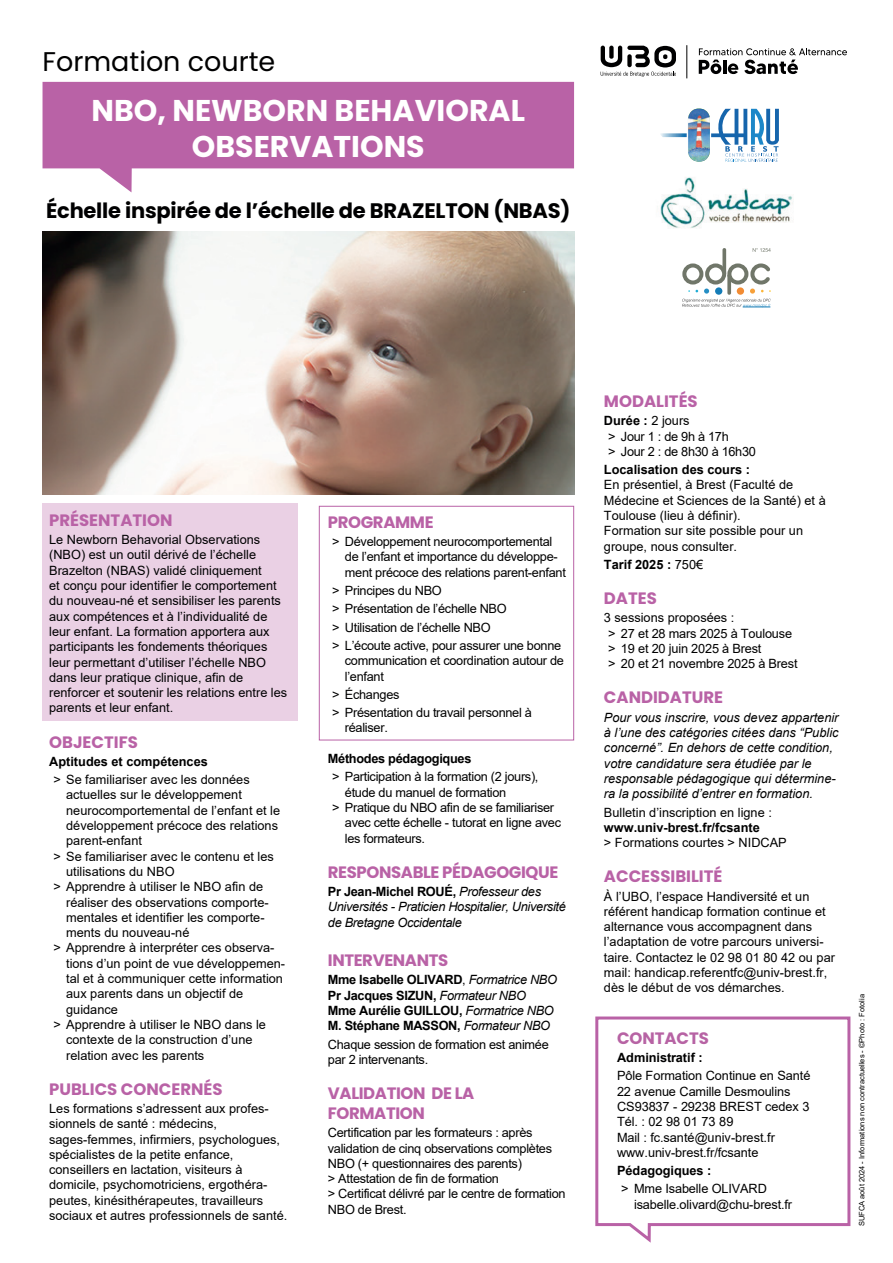
<style>
.page{position:relative;width:893px;height:1263px;background:#fff}
.page>*{position:absolute;margin:0;border:0;box-sizing:border-box;transform-origin:0 0}
.t1{font:700 30px/36px "Poppins";color:#fff;text-align:center}
.t2{font:27px "Poppins";color:#000001}
.t3{font:700 21px "Poppins";letter-spacing:-.01em;color:#000001}
.t4{font:700 16.5px "Poppins";color:#b962a6}
.t5{font:700 16.5px/19.8px "Poppins";letter-spacing:-.025em;color:#b962a6}
.t6{font:700 16.5px "Poppins";color:#b763a4}
.t7{font:12.75px/15.3px "Arial";color:#000001}
.t8{font:12.75px/15.3px "Arial";letter-spacing:-.025em;color:#000001}
.t9{font:700 12.75px/15.3px "Arial";letter-spacing:-.01em;color:#000001}
.t10{font:italic 12.75px/15.3px "Arial";color:#000001}
.t11{font:italic 12.75px/15.3px "Arial";letter-spacing:-.025em;color:#000001}
.t12{font:7.5px "Arial";color:#000001}
.s1{font-weight:700;font-style:normal}
.s2{font-weight:400}
.s3{font-weight:400;font-style:italic}
.s4{font-weight:700}
</style>
<div class="page">
<svg style="left:682px;top:248px;width:89px;height:60px"></svg>
<svg style="left:660px;top:108px;width:119px;height:54px"></svg>
<img style="left:688px;top:109px;width:22px;height:53px">
<img style="left:660px;top:177px;width:134px;height:51px">
<hr style="left:686px;top:45px;width:1px;height:33px;background:#000001">
<svg style="left:601px;top:46px;width:75px;height:31px"></svg>
<svg style="left:699px;top:48px;width:148px;height:26px"></svg>
<div style="left:43px;top:503px;width:255px;height:217px;background:#ead0e4"></div>
<div style="left:319px;top:506px;width:255px;height:234px;border:1px solid #b962a6"></div>
<svg style="left:595px;top:1016px;width:256px;height:227px"></svg>
<svg style="left:43px;top:82px;width:531px;height:110px;fill:#b962a6"></svg>
<img style="left:43px;top:231px;width:531px;height:264px">
<h2 class="t2" style="left:43px;top:46px;width:234px">Formation courte</h2>
<h1 class="t1" style="left:92px;top:93px;width:435px">NBO, NEWBORN BEHAVIORAL<br>OBSERVATIONS</h1>
<h3 class="t3" style="left:46px;top:198px;width:526px">Échelle inspirée de l’échelle de BRAZELTON (NBAS)</h3>
<p class="t4" style="left:49px;top:510px;width:125px">PRÉSENTATION</p>
<p class="t7" style="left:49px;top:532px;width:240px">Le Newborn Behavorial Observations (NBO) est un outil dérivé de l’échelle Brazelton (NBAS) validé cliniquement<br>et conçu pour identifier le comportement du nouveau-né et sensibiliser les parents aux compétences et à l’individualité de leur enfant. La formation apportera aux participants les fondements théoriques leur permettant d’utiliser l’échelle NBO dans leur pratique clinique, afin de renforcer et soutenir les relations entre les parents et leur enfant.</p>
<p class="t4" style="left:49px;top:732px;width:90px">OBJECTIFS</p>
<p class="t9" style="left:49px;top:754px;width:160px">Aptitudes et compétences</p>
<p class="t7" style="left:53px;top:772px;width:198px">&gt; Se familiariser avec les données</p>
<p class="t7" style="left:66px;top:787px;width:177px">actuelles sur le développement</p>
<p class="t7" style="left:66px;top:802px;width:216px">neurocomportemental de l’enfant et le</p>
<p class="t7" style="left:66px;top:818px;width:213px">développement précoce des relations</p>
<p class="t7" style="left:66px;top:833px;width:77px">parent-enfant</p>
<p class="t7" style="left:53px;top:848px;width:222px">&gt; Se familiariser avec le contenu et les</p>
<p class="t7" style="left:66px;top:864px;width:110px">utilisations du NBO</p>
<p class="t7" style="left:53px;top:879px;width:211px">&gt; Apprendre à utiliser le NBO afin de</p>
<p class="t7" style="left:66px;top:894px;width:204px">réaliser des observations comporte-</p>
<p class="t7" style="left:66px;top:910px;width:200px">mentales et identifier les comporte-</p>
<p class="t7" style="left:66px;top:925px;width:125px">ments du nouveau-né</p>
<p class="t7" style="left:53px;top:940px;width:223px">&gt; Apprendre à interpréter ces observa-</p>
<p class="t7" style="left:66px;top:955px;width:220px">tions d’un point de vue développemen-</p>
<p class="t7" style="left:66px;top:971px;width:218px">tal et à communiquer cette information</p>
<p class="t7" style="left:66px;top:986px;width:179px">aux parents dans un objectif de</p>
<p class="t7" style="left:66px;top:1001px;width:53px">guidance</p>
<p class="t7" style="left:53px;top:1017px;width:214px">&gt; Apprendre à utiliser le NBO dans le</p>
<p class="t7" style="left:66px;top:1032px;width:188px">contexte de la construction d’une</p>
<p class="t7" style="left:66px;top:1047px;width:140px">relation avec les parents</p>
<p class="t4" style="left:49px;top:1079px;width:175px">PUBLICS CONCERNÉS</p>
<p class="t7" style="left:49px;top:1101px;width:240px">Les formations s’adressent aux profes&shy;sionnels de santé : médecins, sages-femmes, infirmiers, psychologues, spécialistes de la petite enfance, conseillers en lactation, visiteurs à domicile, psychomotriciens, ergothéra&shy;peutes, kinésithérapeutes, travailleurs sociaux et autres professionnels de santé.</p>
<p class="t5" style="left:328px;top:512px;width:107px">PROGRAMME</p>
<p class="t8" style="left:345px;top:534px;width:223px;text-indent:-13px">&gt; Développement neurocomportemental de l’enfant et importance du développe&shy;ment précoce des relations parent-enfant</p>
<p class="t8" style="left:332px;top:581px;width:231px;line-height:18.3px">&gt; Principes du NBO<br>&gt; Présentation de l’échelle NBO<br>&gt; Utilisation de l’échelle NBO<br>&gt; L’écoute active, pour assurer une bonne</p>
<p class="t8" style="left:345px;top:653px;width:221px">communication et coordination autour de l’enfant</p>
<p class="t8" style="left:332px;top:685px;width:201px;line-height:18.3px">&gt; Échanges<br>&gt; Présentation du travail personnel à</p>
<p class="t8" style="left:345px;top:720px;width:44px">réaliser.</p>
<p class="t9" style="left:328px;top:751px;width:145px">Méthodes pédagogiques</p>
<p class="t8" style="left:332px;top:769px;width:208px">&gt; Participation à la formation (2 jours),</p>
<p class="t8" style="left:345px;top:784px;width:163px">étude du manuel de formation</p>
<p class="t8" style="left:332px;top:800px;width:223px">&gt; Pratique du NBO afin de se familiariser</p>
<p class="t8" style="left:345px;top:815px;width:218px">avec cette échelle - tutorat en ligne avec</p>
<p class="t8" style="left:345px;top:830px;width:82px">les formateurs.</p>
<p class="t5" style="left:328px;top:862px;width:232px">RESPONSABLE PÉDAGOGIQUE</p>
<p class="t11" style="left:328px;top:884px;width:240px"><span class="s1">Pr Jean-Michel ROUÉ,</span> Professeur des<br>Universités - Praticien Hospitalier, Université de Bretagne Occidentale</p>
<p class="t5" style="left:328px;top:950px;width:122px">INTERVENANTS</p>
<p class="t9" style="left:328px;top:972px;width:231px">Mme Isabelle OLIVARD<span class="s2">,</span> <span class="s3">Formatrice NBO </span>Pr Jacques SIZUN, <span class="s3">Formateur NBO </span>Mme Aurélie GUILLOU, <span class="s3">Formatrice NBO </span>M. Stéphane MASSON, <span class="s3">Formateur NBO</span></p>
<p class="t8" style="left:328px;top:1036px;width:222px">Chaque session de formation est animée par 2 intervenants.</p>
<p class="t5" style="left:328px;top:1083px;width:148px">VALIDATION DE LA<br>FORMATION</p>
<p class="t8" style="left:328px;top:1125px;width:239px">Certification par les formateurs : après validation de cinq observations complètes NBO (+ questionnaires des parents)<br>&gt; Attestation de fin de formation<br>&gt; Certificat délivré par le centre de formation NBO de Brest.</p>
<p class="t4" style="left:604px;top:392px;width:95px">MODALITÉS</p>
<p class="t8" style="left:608px;top:413px;width:149px;text-indent:-4px"><span class="s4">Durée :</span> 2 jours<br>&gt; Jour 1 : de 9h à 17h<br>&gt; Jour 2 : de 8h30 à 16h30</p>
<p class="t9" style="left:604px;top:462px;width:147px">Localisation des cours :</p>
<p class="t7" style="left:604px;top:477px;width:223px">En présentiel, à Brest (Faculté de<br>Médecine et Sciences de la Santé) et à<br>Toulouse (lieu à définir).<br>Formation sur site possible pour un groupe, nous consulter.</p>
<p class="t9" style="left:604px;top:557px;width:101px">Tarif 2025 : <span class="s2">750€</span></p>
<p class="t4" style="left:604px;top:589px;width:54px">DATES</p>
<p class="t7" style="left:608px;top:610px;width:191px;text-indent:-4px">3 sessions proposées :<br>&gt; 27 et 28 mars 2025 à Toulouse &gt; 19 et 20 juin 2025 à Brest<br>&gt; 20 et 21 novembre 2025 à Brest</p>
<p class="t4" style="left:604px;top:688px;width:121px">CANDIDATURE</p>
<p class="t10" style="left:604px;top:710px;width:236px">Pour vous inscrire, vous devez appartenir à l’une des catégories citées dans “Public concerné”. En dehors de cette condition, votre candidature sera étudiée par le responsable pédagogique qui détermine&shy;ra la possibilité d’entrer en formation.</p>
<p class="t7" style="left:604px;top:804px;width:169px">Bulletin d’inscription en ligne :</p>
<p class="t9" style="left:604px;top:820px;width:157px">www.univ-brest.fr/fcsante</p>
<p class="t7" style="left:604px;top:835px;width:184px">&gt; Formations courtes &gt; NIDCAP</p>
<p class="t4" style="left:604px;top:867px;width:120px">ACCESSIBILITÉ</p>
<p class="t7" style="left:604px;top:888px;width:233px">À l’UBO, l’espace Handiversité et un référent handicap formation continue et alternance vous accompagnent dans l’adaptation de votre parcours universi&shy;taire. Contactez le 02 98 01 80 42 ou par mail: handicap.referentfc@univ-brest.fr, dès le début de vos démarches.</p>
<p class="t6" style="left:617px;top:1028px;width:94px">CONTACTS</p>
<p class="t9" style="left:617px;top:1050px;width:87px">Administratif :</p>
<p class="t7" style="left:617px;top:1068px;width:195px">Pôle Formation Continue en Santé<br>22 avenue Camille Desmoulins<br>CS93837 - 29238 BREST cedex 3<br>Tél. : 02 98 01 73 89<br>Mail : fc.santé@univ-brest.fr www.univ-brest.fr/fcsante</p>
<p class="t9" style="left:617px;top:1163px;width:96px">Pédagogiques :</p>
<p class="t7" style="left:634px;top:1181px;width:160px;text-indent:-13px">&gt; Mme Isabelle OLIVARD isabelle.olivard@chu-brest.fr</p>
<p class="t12" style="left:857px;top:1226px;width:233px;rotate:-90deg">SUFCA août 2024 - Informations non contractuelles - ©Photo : Fotolia</p>
</div>
